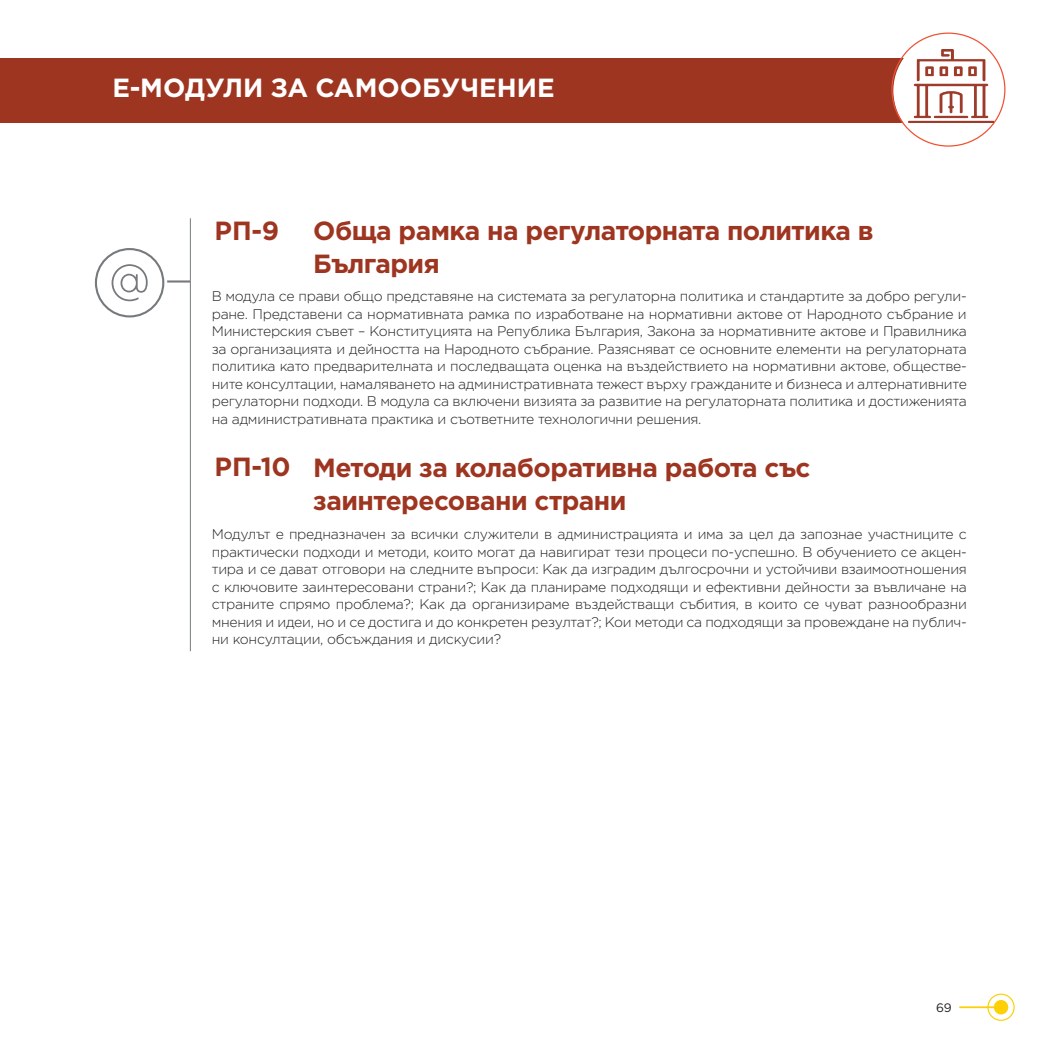
<style>
.page{position:relative;width:1042px;height:1042px;background:#fff}
.page>*{position:absolute;margin:0;border:0;box-sizing:border-box;transform-origin:0 0}
.t1{font:700 26.25px/32.9px "Gotham Pro";letter-spacing:-.02em;color:#9e3521}
.t2{font:700 26.25px "Gotham Pro";color:#fff}
.t3{font:300 14px/17.5px "Gotham Pro";letter-spacing:-.02em;color:#231f20;text-align:justify}
.t4{font:12.25px "Gotham Pro";color:#231f20}
</style>
<div class="page">
<svg style="left:987px;top:993px;width:27px;height:28px"></svg>
<hr style="left:959px;top:1006px;width:42px;height:2px;background:#fecf07">
<svg style="left:95px;top:218px;width:96px;height:433px"></svg>
<div style="left:0;top:59px;width:905px;height:64px;background:#9e3521"></div>
<svg style="left:891px;top:33px;width:114px;height:114px"></svg>
<img style="left:909px;top:49px;width:84px;height:74px">
<h1 class="t2" style="left:112px;top:73px;width:443px">Е-МОДУЛИ ЗА САМООБУЧЕНИЕ</h1>
<h1 class="t1" style="left:214px;top:213px;width:66px">РП-9</h1>
<h1 class="t1" style="left:313px;top:214px;width:562px">Обща рамка на регулаторната политика в<br>България</h1>
<p class="t3" style="left:212px;top:288px;width:756px">В модула се прави общо представяне на системата за регулаторна политика и стандартите за добро регули&shy;ране. Представени са нормативната рамка по изработване на нормативни актове от Народното събрание и Министерския съвет – Конституцията на Република България, Закона за нормативните актове и Правилника за организацията и дейността на Народното събрание. Разясняват се основните елементи на регулаторната политика като предварителната и последващата оценка на въздействието на нормативни актове, обществе&shy;ните консултации, намаляването на административната тежест върху гражданите и бизнеса и алтернативните регулаторни подходи. В модула са включени визията за развитие на регулаторната политика и достиженията на административната практика и съответните технологични решения.</p>
<h1 class="t1" style="left:313px;top:450px;width:499px;text-indent:-99px">РП-10 Методи за колаборативна работа със заинтересовани страни</h1>
<p class="t3" style="left:212px;top:526px;width:756px">Модулът е предназначен за всички служители в администрацията и има за цел да запознае участниците с практически подходи и методи, които могат да навигират тези процеси по-успешно. В обучението се акцен&shy;тира и се дават отговори на следните въпроси: Как да изградим дългосрочни и устойчиви взаимоотношения с ключовите заинтересовани страни?; Как да планираме подходящи и ефективни дейности за въвличане на страните спрямо проблема?; Как да организираме въздействащи събития, в които се чуват разнообразни мнения и идеи, но и се достига и до конкретен резултат?; Кои методи са подходящи за провеждане на публич&shy;ни консултации, обсъждания и дискусии?</p>
<p class="t4" style="left:936px;top:1000px;width:17px">69</p>
</div>
